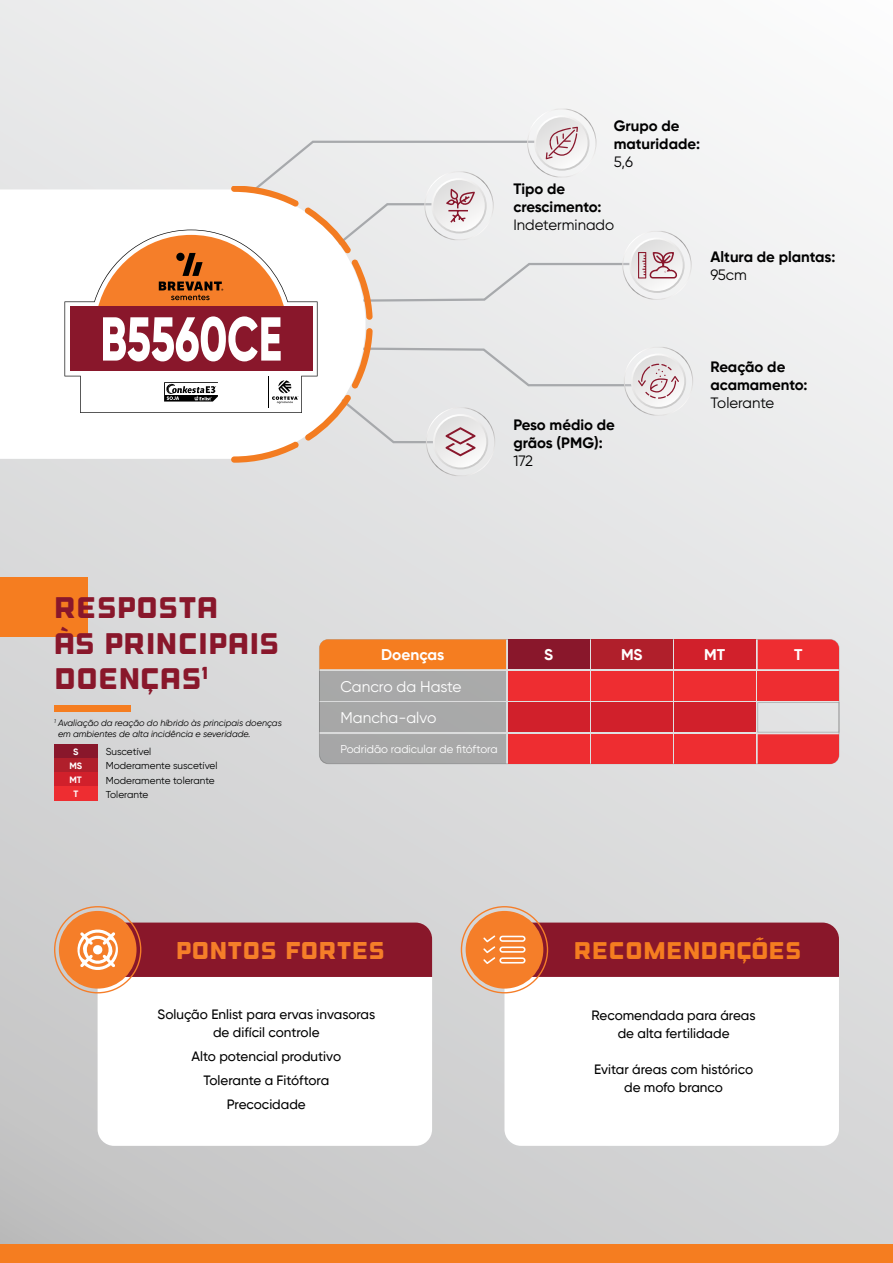
<style>
.page{position:relative;width:893px;height:1263px;background:#fff}
.page>*{position:absolute;margin:0;border:0;box-sizing:border-box;transform-origin:0 0}
.t1{font:29.55px/35.5px "Outage";color:#89172b}
.t2{font:24.15px "Outage";color:#f57e29}
.t3{font:24px "Outage";color:#f57d20}
.t4{font:15.45px/31.5px "Gilroy";color:#fff}
.t5{font:700 15.45px "Gilroy";color:#fff}
.t6{font:700 15px/18px "Gilroy";color:#000}
.t7{font:15px "Gilroy";color:#000}
.t8{font:500 13.5px/18px "Gilroy";color:#000;text-align:center}
.t9{font:11.4px "Gilroy";color:#fff}
.t10{font:10.05px/14.1px "Gilroy";color:#000101}
.t11{font:700 9.15px/14.1px "Gilroy";color:#fff;text-align:center}
.t12{font:italic 9px/10.8px "Gilroy";color:#000}
</style>
<div class="page">
<div style="left:0;top:0;width:893px;height:1262px;background:linear-gradient(to bottom,#f8f8f9,#c8c8c8)"></div>
<div style="left:0;top:1244px;width:893px;height:19px;background:#f57d20"></div>
<div style="left:0;top:577px;width:87px;height:60px;background:#f57d20"></div>
<div style="left:54px;top:705px;width:77px;height:6px;background:#f57d20"></div>
<div style="left:319px;top:639px;width:187px;height:30px;background:#f57d20"></div>
<div style="left:508px;top:639px;width:81px;height:30px;background:#89172b"></div>
<div style="left:508px;top:671px;width:81px;height:30px;background:#ee2d31"></div>
<div style="left:674px;top:702px;width:82px;height:30px;background:#d1202b"></div>
<div style="left:674px;top:734px;width:82px;height:30px;background:#ee2d31"></div>
<div style="left:508px;top:734px;width:81px;height:30px;background:#ee2d31"></div>
<div style="left:508px;top:702px;width:81px;height:30px;background:#d1202b"></div>
<div style="left:674px;top:639px;width:82px;height:30px;background:#d1202b"></div>
<div style="left:591px;top:639px;width:81px;height:30px;background:#b01f2b"></div>
<div style="left:591px;top:702px;width:81px;height:30px;background:#d1202b"></div>
<div style="left:591px;top:734px;width:81px;height:30px;background:#ee2d31"></div>
<div style="left:758px;top:639px;width:81px;height:30px;background:#ee2d31"></div>
<div style="left:758px;top:734px;width:81px;height:30px;background:#ee2d31"></div>
<div style="left:319px;top:734px;width:187px;height:30px;background:#a7a8a7"></div>
<div style="left:319px;top:702px;width:187px;height:30px;background:#a8a8a8"></div>
<div style="left:319px;top:671px;width:187px;height:30px;background:#a8a9a9"></div>
<div style="left:591px;top:671px;width:81px;height:30px;background:#ee2d31"></div>
<div style="left:674px;top:671px;width:82px;height:30px;background:#ee2d31"></div>
<div style="left:758px;top:671px;width:81px;height:30px;background:#ee2d31"></div>
<div style="left:54px;top:744px;width:44px;height:14px;background:#89172b"></div>
<div style="left:54px;top:758px;width:44px;height:15px;background:#b01f2b"></div>
<div style="left:54px;top:773px;width:44px;height:14px;background:#d1202b"></div>
<div style="left:54px;top:787px;width:44px;height:14px;background:#ee2d31"></div>
<svg style="left:0;top:189px;width:98px;height:270px"></svg>
<svg style="left:65px;top:230px;width:33px;height:183px"></svg>
<div style="left:70px;top:307px;width:242px;height:64px;background:#89172b"></div>
<svg style="left:98px;top:109px;width:595px;height:367px"></svg>
<svg style="left:98px;top:977px;width:334px;height:169px"></svg>
<div style="left:59px;top:911px;width:78px;height:77px;background:#f57e29;border-radius:50%"></div>
<svg style="left:77px;top:922px;width:355px;height:55px;background:#9b2f34"></svg>
<svg style="left:504px;top:977px;width:335px;height:169px"></svg>
<div style="left:466px;top:911px;width:77px;height:77px;background:#f57e29;border-radius:50%"></div>
<svg style="left:483px;top:922px;width:356px;height:55px;background:#9c2c2f"></svg>
<p class="t6" style="left:614px;top:116px;width:88px">Grupo de maturidade:</p>
<p class="t7" style="left:614px;top:152px;width:21px">5,6</p>
<h1 class="t1" style="left:54px;top:590px;width:227px">RESPOSTA<br>ÀS PRINCIPAIS<br>DOENÇAS<sup>1</sup></h1>
<p class="t12" style="left:58px;top:717px;width:225px;text-indent:-4px"><sup>1</sup> Avaliação da reação do híbrido às principais doenças em ambientes de alta incidência e severidade.</p>
<p class="t11" style="left:69px;top:745px;width:14px">S<br>MS<br>MT<br>T</p>
<p class="t10" style="left:106px;top:745px;width:113px">Suscetível<br>Moderamente suscetível<br>Moderamente tolerante<br>Tolerante</p>
<p class="t6" style="left:513px;top:179px;width:90px">Tipo de crescimento:</p>
<p class="t7" style="left:513px;top:215px;width:102px">Indeterminado</p>
<p class="t6" style="left:513px;top:415px;width:103px">Peso médio de grãos (PMG):</p>
<p class="t7" style="left:513px;top:451px;width:21px">172</p>
<p class="t6" style="left:710px;top:248px;width:126px">Altura de plantas:</p>
<p class="t7" style="left:710px;top:266px;width:38px">95cm</p>
<p class="t6" style="left:710px;top:357px;width:99px">Reação de acamamento:</p>
<p class="t7" style="left:710px;top:393px;width:65px">Tolerante</p>
<p class="t5" style="left:381px;top:645px;width:65px">Doenças</p>
<p class="t4" style="left:340px;top:670px;width:123px">Cancro da Haste<br>Mancha-alvo</p>
<p class="t9" style="left:340px;top:742px;width:159px">Podridão radicular de fitóftora</p>
<p class="t5" style="left:544px;top:645px;width:11px">S</p>
<p class="t5" style="left:621px;top:645px;width:23px">MS</p>
<p class="t5" style="left:704px;top:645px;width:22px">MT</p>
<p class="t5" style="left:794px;top:645px;width:10px">T</p>
<h2 class="t2" style="left:176px;top:936px;width:211px">PONTOS FORTES</h2>
<h3 class="t3" style="left:574px;top:936px;width:229px">RECOMENDAÇÕES</h3>
<p class="t8" style="left:157px;top:1005px;width:219px">Solução Enlist para ervas invasoras de difícil controle</p>
<p class="t8" style="left:191px;top:1044px;width:151px;line-height:24px">Alto potencial produtivo<br>Tolerante a Fitóftora<br>Precocidade</p>
<p class="t8" style="left:592px;top:1006px;width:165px">Recomendada para áreas de alta fertilidade</p>
<p class="t8" style="left:594px;top:1060px;width:161px">Evitar áreas com histórico de mofo branco</p>
</div>
